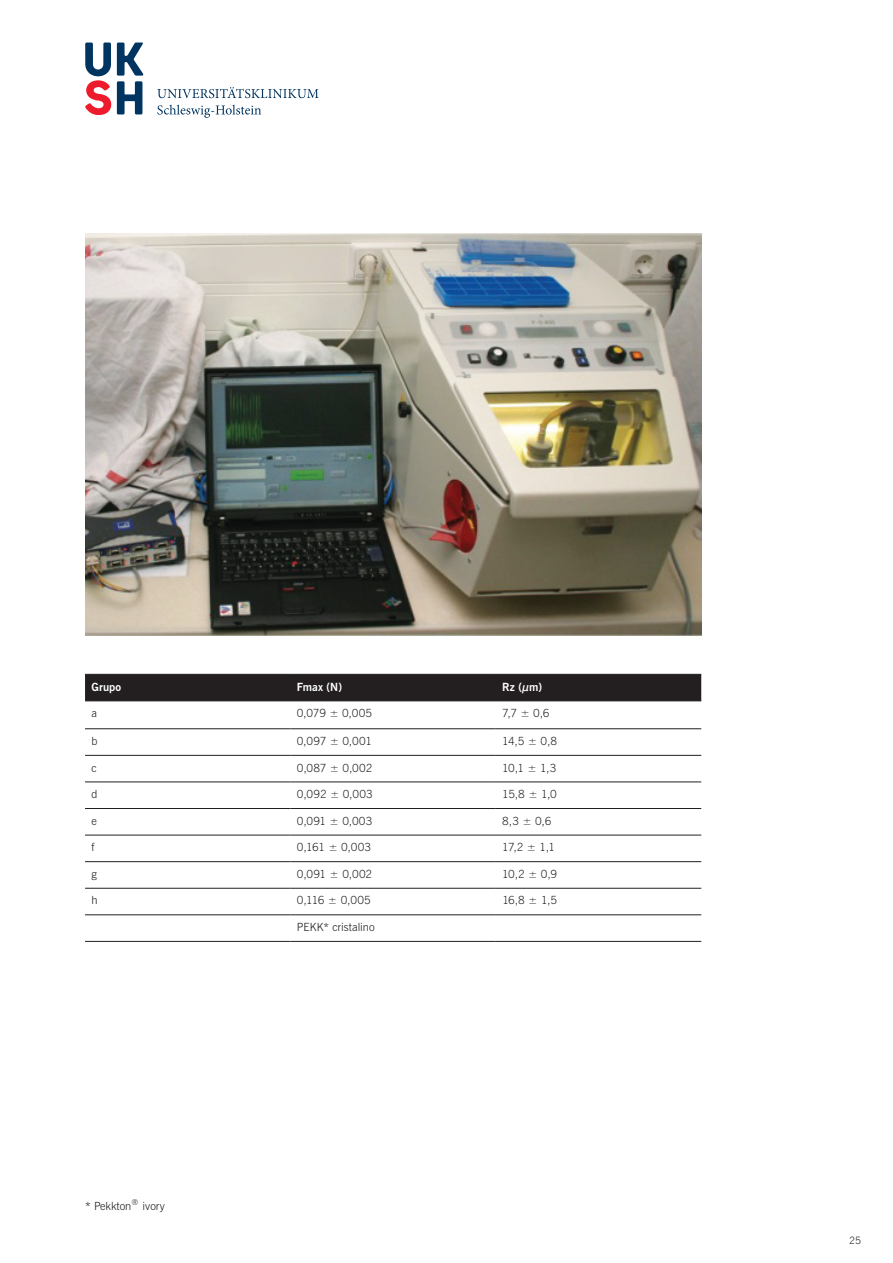
<style>
.page{position:relative;width:893px;height:1263px;background:#fff}
.page>*{position:absolute;margin:0;border:0;box-sizing:border-box;transform-origin:0 0}
.t1{font:11.25px "News Gothic Lt BT";color:#231f20}
.t2{font:11.25px "News Gothic Bd BT";letter-spacing:.01em;color:#fff}
.t3{font:10.2px "News Gothic Lt BT";color:#231f20}
</style>
<div class="page">
<img style="left:85px;top:234px;width:617px;height:402px">
<svg style="left:85px;top:43px;width:26px;height:72px"></svg>
<svg style="left:117px;top:43px;width:27px;height:71px"></svg>
<svg style="left:157px;top:105px;width:104px;height:13px"></svg>
<svg style="left:157px;top:87px;width:161px;height:11px"></svg>
<div style="left:85px;top:675px;width:616px;height:26px;background:#231f20"></div>
<hr style="left:85px;top:674px;width:205px;height:1px;background:#231f20">
<hr style="left:290px;top:674px;width:206px;height:1px;background:#231f20">
<hr style="left:496px;top:674px;width:205px;height:1px;background:#231f20">
<hr style="left:85px;top:701px;width:205px;height:1px;background:#231f20">
<hr style="left:290px;top:701px;width:206px;height:1px;background:#231f20">
<hr style="left:496px;top:701px;width:205px;height:1px;background:#231f20">
<hr style="left:85px;top:728px;width:205px;height:1px;background:#231f20">
<hr style="left:290px;top:728px;width:206px;height:1px;background:#231f20">
<hr style="left:496px;top:728px;width:205px;height:1px;background:#231f20">
<hr style="left:85px;top:755px;width:205px;height:1px;background:#231f20">
<hr style="left:290px;top:755px;width:206px;height:1px;background:#231f20">
<hr style="left:496px;top:755px;width:205px;height:1px;background:#231f20">
<hr style="left:85px;top:782px;width:205px;height:1px;background:#231f20">
<hr style="left:290px;top:782px;width:206px;height:1px;background:#231f20">
<hr style="left:496px;top:782px;width:205px;height:1px;background:#231f20">
<hr style="left:85px;top:808px;width:205px;height:1px;background:#231f20">
<hr style="left:290px;top:808px;width:206px;height:1px;background:#231f20">
<hr style="left:496px;top:808px;width:205px;height:1px;background:#231f20">
<hr style="left:85px;top:835px;width:205px;height:1px;background:#231f20">
<hr style="left:290px;top:835px;width:206px;height:1px;background:#231f20">
<hr style="left:496px;top:835px;width:205px;height:1px;background:#231f20">
<hr style="left:85px;top:861px;width:205px;height:1px;background:#231f20">
<hr style="left:290px;top:861px;width:206px;height:1px;background:#231f20">
<hr style="left:496px;top:861px;width:205px;height:1px;background:#231f20">
<hr style="left:85px;top:888px;width:205px;height:1px;background:#231f20">
<hr style="left:290px;top:888px;width:206px;height:1px;background:#231f20">
<hr style="left:496px;top:888px;width:205px;height:1px;background:#231f20">
<hr style="left:85px;top:914px;width:205px;height:1px;background:#231f20">
<hr style="left:290px;top:914px;width:206px;height:1px;background:#231f20">
<hr style="left:496px;top:914px;width:205px;height:1px;background:#231f20">
<hr style="left:85px;top:941px;width:205px;height:1px;background:#231f20">
<hr style="left:290px;top:941px;width:206px;height:1px;background:#231f20">
<hr style="left:496px;top:941px;width:205px;height:1px;background:#231f20">
<p class="t2" style="left:91px;top:679px;width:31px">Grupo</p>
<p class="t2" style="left:297px;top:679px;width:47px">Fmax (N)</p>
<p class="t2" style="left:502px;top:679px;width:41px">Rz (µm)</p>
<p class="t1" style="left:91px;top:706px;width:7px">a</p>
<p class="t1" style="left:297px;top:706px;width:77px">0,079 ± 0,005</p>
<p class="t1" style="left:502px;top:706px;width:49px">7,7 ± 0,6</p>
<p class="t1" style="left:91px;top:734px;width:7px">b</p>
<p class="t1" style="left:297px;top:734px;width:77px">0,097 ± 0,001</p>
<p class="t1" style="left:502px;top:734px;width:56px">14,5 ± 0,8</p>
<p class="t1" style="left:91px;top:760px;width:7px">c</p>
<p class="t1" style="left:297px;top:760px;width:77px">0,087 ± 0,002</p>
<p class="t1" style="left:502px;top:760px;width:56px">10,1 ± 1,3</p>
<p class="t1" style="left:91px;top:787px;width:7px">d</p>
<p class="t1" style="left:297px;top:787px;width:78px">0,092 ± 0,003</p>
<p class="t1" style="left:502px;top:787px;width:56px">15,8 ± 1,0</p>
<p class="t1" style="left:91px;top:813px;width:7px">e</p>
<p class="t1" style="left:297px;top:813px;width:77px">0,091 ± 0,003</p>
<p class="t1" style="left:502px;top:813px;width:51px">8,3 ± 0,6</p>
<p class="t1" style="left:91px;top:840px;width:4px">f</p>
<p class="t1" style="left:297px;top:840px;width:76px">0,161 ± 0,003</p>
<p class="t1" style="left:502px;top:840px;width:54px">17,2 ± 1,1</p>
<p class="t1" style="left:91px;top:867px;width:7px">g</p>
<p class="t1" style="left:297px;top:867px;width:77px">0,091 ± 0,002</p>
<p class="t1" style="left:502px;top:867px;width:56px">10,2 ± 0,9</p>
<p class="t1" style="left:92px;top:893px;width:8px">h</p>
<p class="t1" style="left:297px;top:893px;width:75px">0,116 ± 0,005</p>
<p class="t1" style="left:502px;top:893px;width:56px">16,8 ± 1,5</p>
<p class="t1" style="left:297px;top:920px;width:79px">PEKK* cristalino</p>
<p class="t1" style="left:85px;top:1199px;width:81px">* Pekkton<sup>®</sup> ivory</p>
<p class="t3" style="left:849px;top:1234px;width:14px">25</p>
</div>
